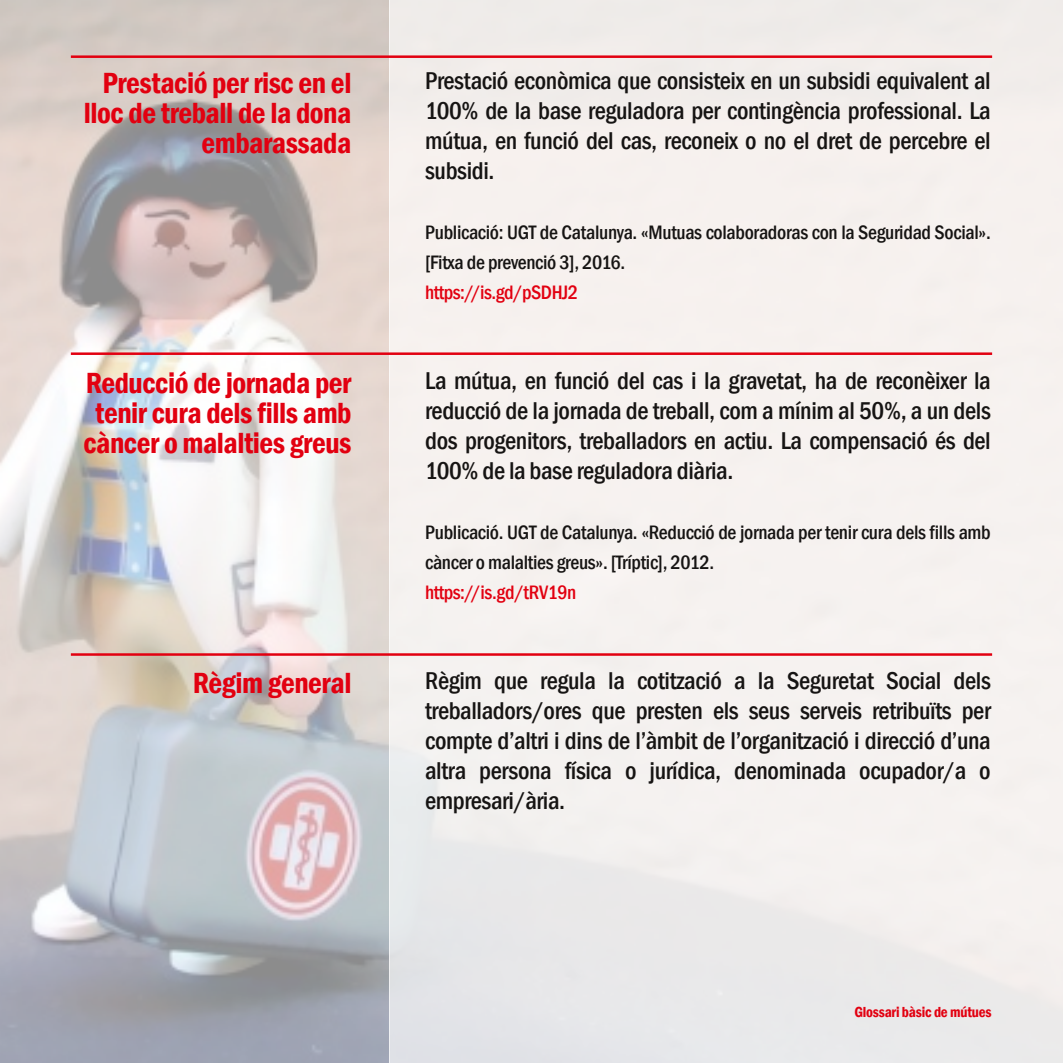
<style>
.page{position:relative;width:1063px;height:1063px;background:#fff}
.page>*{position:absolute;margin:0;border:0;box-sizing:border-box;transform-origin:0 0}
.t1{font:600 condensed 30px/30px "Franklin Gothic";letter-spacing:-.015em;color:#e20010;text-align:right}
.t2{font:500 condensed 25px/30px "Franklin Gothic";letter-spacing:-.015em;color:#161413;text-align:justify}
.t3{font:500 condensed 20px/30px "Franklin Gothic";letter-spacing:-.015em;color:#161413}
.t4{font:500 condensed 20px "Franklin Gothic";letter-spacing:-.025em;color:#e20010}
.t5{font:600 condensed 15px "Franklin Gothic";letter-spacing:-.015em;color:#e20010}
</style>
<div class="page">
<div style="left:0;top:0;width:390px;height:1063px;background:#fff;opacity:.55"></div>
<div style="left:390px;top:0;width:673px;height:1063px;background:#fff;opacity:.85"></div>
<hr style="left:71px;top:55px;width:921px;height:3px;background:#e20010">
<hr style="left:71px;top:352px;width:921px;height:3px;background:#e20010">
<hr style="left:71px;top:653px;width:921px;height:3px;background:#e20010">
<p class="t1" style="left:84px;top:68px;width:269px">Prestació per risc en el lloc de treball de la dona embarassada</p>
<p class="t1" style="left:83px;top:368px;width:270px;text-align:center">Reducció de jornada per tenir cura dels fills amb càncer o malalties greus</p>
<p class="t1" style="left:193px;top:668px;width:160px">Règim general</p>
<p class="t2" style="left:425px;top:65px;width:567px">Prestació econòmica que consisteix en un subsidi equivalent al 100% de la base reguladora per contingència professional. La mútua, en funció del cas, reconeix o no el dret de percebre el subsidi.</p>
<p class="t3" style="left:425px;top:217px;width:567px">Publicació: UGT de Catalunya. «Mutuas colaboradoras con la Seguridad Social». [Fitxa de prevenció 3], 2016.</p>
<p class="t4" style="left:425px;top:281px;width:154px">https://is.gd/pSDHJ2</p>
<p class="t2" style="left:425px;top:365px;width:567px">La mútua, en funció del cas i la gravetat, ha de reconèixer la reducció de la jornada de treball, com a mínim al 50%, a un dels dos progenitors, treballadors en actiu. La compensació és del 100% de la base reguladora diària.</p>
<p class="t3" style="left:425px;top:517px;width:567px">Publicació. UGT de Catalunya. «Reducció de jornada per tenir cura dels fills amb càncer o malalties greus». [Tríptic], 2012.</p>
<p class="t4" style="left:425px;top:581px;width:153px">https://is.gd/tRV19n</p>
<p class="t2" style="left:425px;top:665px;width:567px">Règim que regula la cotització a la Seguretat Social dels treballadors/ores que presten els seus serveis retribuïts per compte d’altri i dins de l’àmbit de l’organització i direcció d’una altra persona física o jurídica, denominada ocupador/a o empresari/ària.</p>
<p class="t5" style="left:854px;top:1004px;width:139px">Glossari bàsic de mútues</p>
</div>
